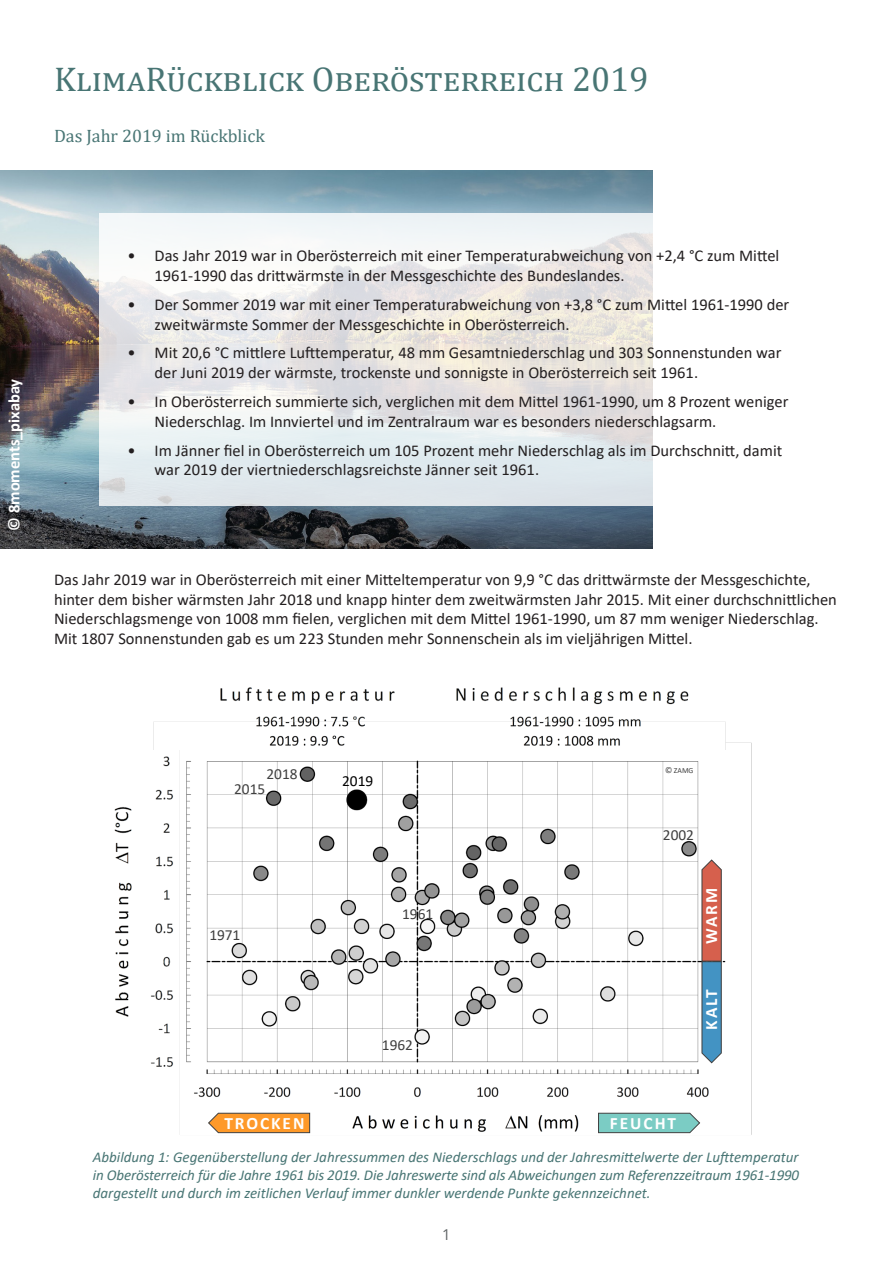
<style>
.page{position:relative;width:893px;height:1263px;background:#fff}
.page>*{position:absolute;margin:0;border:0;box-sizing:border-box;transform-origin:0 0}
.t1{font:34.5px "Cambria";color:#487574}
.t2{font:18px "Cambria";color:#487574}
.t3{font:700 17.4px "Calibri";letter-spacing:.11em;color:#fff}
.t4{font:16.5px/19.8px "Calibri";color:#231f20}
.t5{font:700 16.5px "Calibri";color:#fff}
.t6{font:15.3px "Calibri";letter-spacing:-.005em;color:#404040}
.t7{font:15.3px "Calibri";color:#000}
.t8{font:italic 15px/18px "Calibri";color:#487574;text-align:justify}
.t9{font:15px "Open Sans";color:#606465}
.t10{font:7.8px "Calibri";color:#404040}
.s1{font-size:8.7px}
</style>
<div class="page">
<img style="left:114px;top:749px;width:638px;height:386px">
<svg style="left:598px;top:1113px;width:102px;height:20px;background:#7cc1ba"></svg>
<svg style="left:208px;top:1113px;width:102px;height:20px;background:#ec9636"></svg>
<svg style="left:701px;top:859px;width:21px;height:204px;background:#8d7d89"></svg>
<img style="left:153px;top:687px;width:599px;height:62px">
<img style="left:0;top:170px;width:653px;height:379px">
<svg style="left:99px;top:213px;width:554px;height:292px"></svg>
<p class="t1" style="left:54px;top:59px;width:596px">KlimaRückblick Oberösterreich 2019</p>
<p class="t2" style="left:54px;top:125px;width:212px">Das Jahr 2019 im Rückblick</p>
<p class="t5" style="left:2px;top:531px;width:154px;rotate:-90deg">© 8moments_pixabay</p>
<p class="t4" style="left:155px;top:245px;width:626px;text-indent:-27px">• Das Jahr 2019 war in Oberösterreich mit einer Temperaturabweichung von +2,4 °C zum Mittel<br>1961-1990 das drittwärmste in der Messgeschichte des Bundeslandes.</p>
<p class="t4" style="left:155px;top:294px;width:636px;text-indent:-27px">• Der Sommer 2019 war mit einer Temperaturabweichung von +3,8 °C zum Mittel 1961-1990 der zweitwärmste Sommer der Messgeschichte in Oberösterreich.</p>
<p class="t4" style="left:155px;top:343px;width:628px;text-indent:-27px">• Mit 20,6 °C mittlere Lufttemperatur, 48 mm Gesamtniederschlag und 303 Sonnenstunden war der Juni 2019 der wärmste, trockenste und sonnigste in Oberösterreich seit 1961.</p>
<p class="t4" style="left:155px;top:391px;width:635px;text-indent:-27px">• In Oberösterreich summierte sich, verglichen mit dem Mittel 1961-1990, um 8 Prozent weniger<br>Niederschlag. Im Innviertel und im Zentralraum war es besonders niederschlagsarm.</p>
<p class="t4" style="left:155px;top:440px;width:629px;text-indent:-27px">• Im Jänner fiel in Oberösterreich um 105 Prozent mehr Niederschlag als im Durchschnitt, damit war 2019 der viertniederschlagsreichste Jänner seit 1961.</p>
<p class="t4" style="left:54px;top:569px;width:784px">Das Jahr 2019 war in Oberösterreich mit einer Mitteltemperatur von 9,9 °C das drittwärmste der Messgeschichte, hinter dem bisher wärmsten Jahr 2018 und knapp hinter dem zweitwärmsten Jahr 2015. Mit einer durchschnittlichen Niederschlagsmenge von 1008 mm fielen, verglichen mit dem Mittel 1961-1990, um 87 mm weniger Niederschlag.<br>Mit 1807 Sonnenstunden gab es um 223 Stunden mehr Sonnenschein als im vieljährigen Mittel.</p>
<p class="t6" style="left:266px;top:763px;width:33px">2018</p>
<p class="t6" style="left:234px;top:778px;width:33px">2015</p>
<p class="t6" style="left:209px;top:924px;width:33px">1971</p>
<p class="t7" style="left:342px;top:770px;width:33px">2019</p>
<p class="t6" style="left:402px;top:903px;width:33px">1961</p>
<p class="t6" style="left:382px;top:1035px;width:33px">1962</p>
<p class="t10" style="left:665px;top:765px;width:30px"><span class="s1">©</span> ZAMG</p>
<p class="t6" style="left:663px;top:824px;width:33px">2002</p>
<p class="t3" style="left:699px;top:944px;width:58px;rotate:-90deg">WARM</p>
<p class="t3" style="left:699px;top:1030px;width:42px;rotate:-90deg">KALT</p>
<p class="t3" style="left:224px;top:1111px;width:82px">TROCKEN</p>
<p class="t3" style="left:610px;top:1111px;width:68px">FEUCHT</p>
<p class="t8" style="left:93px;top:1147px;width:708px">Abbildung 1: Gegenüberstellung der Jahressummen des Niederschlags und der Jahresmittelwerte der Lufttemperatur in Oberösterreich für die Jahre 1961 bis 2019. Die Jahreswerte sind als Abweichungen zum Referenzzeitraum 1961-1990 dargestellt und durch im zeitlichen Verlauf immer dunkler werdende Punkte gekennzeichnet.</p>
<p class="t9" style="left:442px;top:1225px;width:10px">1</p>
</div>
